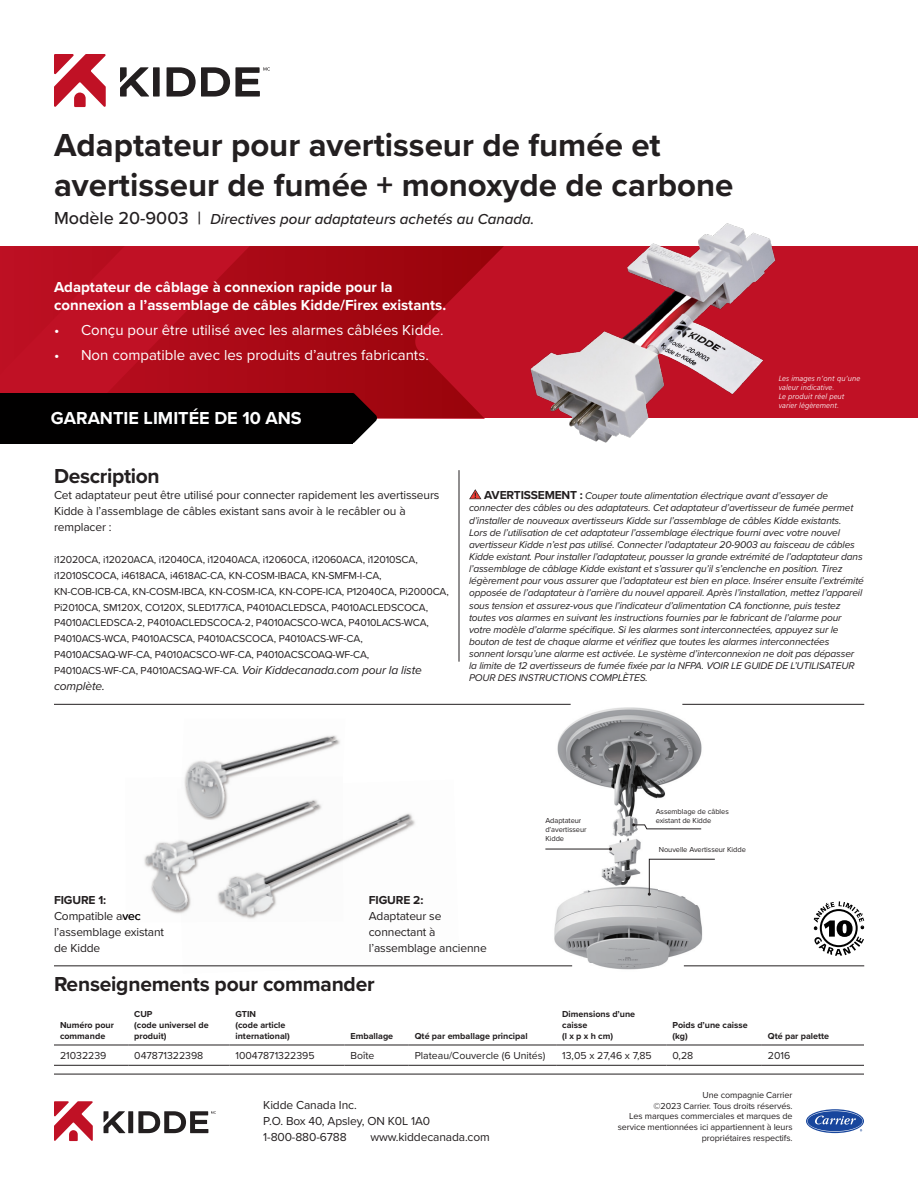
<style>
.page{position:relative;width:918px;height:1188px;background:#fff}
.page>*{position:absolute;margin:0;border:0;box-sizing:border-box;transform-origin:0 0}
.t1{font:700 33px/39.6px "Proxima Nova";color:#231f20}
.t2{font:700 21px "Proxima Nova";letter-spacing:-.01em;color:#231f20}
.t3{font:700 18px "Proxima Nova";color:#fff}
.t4{font:15px "Proxima Nova";color:#fff}
.t5{font:700 15px/18px "Proxima Nova";color:#fff}
.t6{font:italic 500 15px "Proxima Nova";color:#231f20}
.t7{font:12px/15.9px "Proxima Nova";letter-spacing:-.01em;color:#231f20}
.t8{font:italic 12px "Proxima Nova";letter-spacing:-.01em;color:#231f20}
.t9{font:10.5px/15.9px "Proxima Nova";letter-spacing:-.01em;color:#231f20}
.t10{font:italic 10.2px/12.1px "Proxima Nova";letter-spacing:-.015em;color:#231f20}
.t11{font:700 9px/10.8px "Proxima Nova";color:#231f20}
.t12{font:9px/10.8px "Proxima Nova";letter-spacing:-.01em;color:#231f20;text-align:right}
.t13{font:7.5px/9px "Proxima Nova";letter-spacing:-.01em;color:#231f20}
.t14{font:italic 300 7.5px/9px "Frutiger LT Std";letter-spacing:.02em;color:#fff}
.s1{font-style:normal;font-size:18px}
.s2{font-style:italic;font-size:12px}
.s3{font-weight:700;font-style:normal;font-size:12px}
.s4{font-weight:700}
</style>
<div class="page">
<img style="left:458px;top:703px;width:313px;height:267px">
<svg style="left:648px;top:858px;width:68px;height:38px"></svg>
<svg style="left:632px;top:823px;width:70px;height:7px"></svg>
<hr style="left:545px;top:849px;width:66px;height:1px;background:#231f20">
<div style="left:0;top:247px;width:918px;height:171px;background:#c01125"></div>
<svg style="left:108px;top:247px;width:395px;height:171px;fill:#a60814"></svg>
<svg style="left:106px;top:247px;width:108px;height:138px"></svg>
<hr style="left:459px;top:470px;width:1px;height:192px;background:#231f20">
<div style="left:0;top:393px;width:353px;height:50px;background:#010000"></div>
<svg style="left:353px;top:393px;width:24px;height:50px"></svg>
<img style="left:526px;top:223px;width:275px;height:220px">
<hr style="left:54px;top:965px;width:518px;height:1px;background:#231f20">
<hr style="left:54px;top:704px;width:517px;height:1px;background:#231f20">
<hr style="left:682px;top:704px;width:182px;height:1px;background:#231f20">
<hr style="left:684px;top:965px;width:180px;height:1px;background:#231f20">
<hr style="left:54px;top:1074px;width:810px;height:1px;background:#231f20">
<svg style="left:469px;top:489px;width:12px;height:10px"></svg>
<hr style="left:54px;top:1045px;width:74px;height:1px;background:#231f20">
<hr style="left:128px;top:1045px;width:102px;height:1px;background:#231f20">
<hr style="left:230px;top:1045px;width:115px;height:1px;background:#231f20">
<hr style="left:345px;top:1045px;width:64px;height:1px;background:#231f20">
<hr style="left:409px;top:1045px;width:147px;height:1px;background:#231f20">
<hr style="left:556px;top:1045px;width:111px;height:1px;background:#231f20">
<hr style="left:667px;top:1045px;width:95px;height:1px;background:#231f20">
<hr style="left:762px;top:1045px;width:102px;height:1px;background:#231f20">
<hr style="left:54px;top:1065px;width:74px;height:1px;background:#231f20">
<hr style="left:128px;top:1065px;width:102px;height:1px;background:#231f20">
<hr style="left:230px;top:1065px;width:115px;height:1px;background:#231f20">
<hr style="left:345px;top:1065px;width:64px;height:1px;background:#231f20">
<hr style="left:409px;top:1065px;width:147px;height:1px;background:#231f20">
<hr style="left:556px;top:1065px;width:111px;height:1px;background:#231f20">
<hr style="left:667px;top:1065px;width:95px;height:1px;background:#231f20">
<hr style="left:762px;top:1065px;width:102px;height:1px;background:#231f20">
<svg style="left:806px;top:1109px;width:58px;height:24px"></svg>
<svg style="left:807px;top:1111px;width:56px;height:21px"></svg>
<div style="left:807px;top:1111px;width:56px;height:20px;background:#18469d;border-radius:50%"></div>
<svg style="left:815px;top:1116px;width:47px;height:15px"></svg>
<svg style="left:814px;top:901px;width:50px;height:55px"></svg>
<img style="left:177px;top:780px;width:282px;height:190px">
<img style="left:185px;top:735px;width:160px;height:94px">
<img style="left:144px;top:777px;width:199px;height:145px">
<div style="left:153px;top:67px;width:7px;height:30px;background:#231f20"></div>
<svg style="left:120px;top:67px;width:29px;height:30px"></svg>
<svg style="left:54px;top:54px;width:52px;height:53px"></svg>
<svg style="left:167px;top:67px;width:103px;height:30px"></svg>
<div style="left:128px;top:1111px;width:5px;height:22px;background:#231f20"></div>
<svg style="left:104px;top:1111px;width:21px;height:22px"></svg>
<svg style="left:54px;top:1101px;width:39px;height:40px"></svg>
<svg style="left:138px;top:1111px;width:78px;height:22px"></svg>
<p class="t1" style="left:54px;top:125px;width:681px">Adaptateur pour avertisseur de fumée et avertisseur de fumée + monoxyde de carbone</p>
<p class="t6" style="left:54px;top:207px;width:482px"><span class="s1">Modèle 20-9003 |</span> Directives pour adaptateurs achetés au Canada.</p>
<p class="t5" style="left:54px;top:278px;width:394px">Adaptateur de câblage à connexion rapide pour la connexion a l’assemblage de câbles Kidde/Firex existants.</p>
<p class="t4" style="left:54px;top:319px;width:391px">• Conçu pour être utilisé avec les alarmes câblées Kidde.</p>
<p class="t4" style="left:54px;top:343px;width:376px">• Non compatible avec les produits d’autres fabricants.</p>
<p class="t3" style="left:51px;top:405px;width:252px">GARANTIE LIMITÉE DE 10 ANS</p>
<p class="t2" style="left:54px;top:461px;width:107px">Description</p>
<p class="t7" style="left:54px;top:487px;width:387px">Cet adaptateur peut être utilisé pour connecter rapidement les avertisseurs<br>Kidde à l’assemblage de câbles existant sans avoir à le recâbler ou à remplacer :</p>
<p class="t9" style="left:54px;top:551px;width:396px">i12020CA, i12020ACA, i12040CA, i12040ACA, i12060CA, i12060ACA, i12010SCA, i12010SCOCA, i4618ACA, i4618AC-CA, KN-COSM-IBACA, KN-SMFM-I-CA, KN-COB-ICB-CA, KN-COSM-IBCA, KN-COSM-ICA, KN-COPE-ICA, P12040CA, Pi2000CA, Pi2010CA, SM120X, CO120X, SLED177iCA, P4010ACLEDSCA, P4010ACLEDSCOCA, P4010ACLEDSCA-2, P4010ACLEDSCOCA-2, P4010ACSCO-WCA, P4010LACS-WCA, P4010ACS-WCA, P4010ACSCA, P4010ACSCOCA, P4010ACS-WF-CA, P4010ACSAQ-WF-CA, P4010ACSCO-WF-CA, P4010ACSCOAQ-WF-CA, P4010ACS-WF-CA, P4010ACSAQ-WF-CA. <span class="s2">Voir Kiddecanada.com pour la liste</span></p>
<p class="t8" style="left:54px;top:677px;width:52px">complète.</p>
<p class="t14" style="left:779px;top:374px;width:83px">Les images n’ont qu’une valeur indicative.<br>Le produit réel peut varier légèrement.</p>
<p class="t10" style="left:469px;top:489px;width:396px;text-indent:15px"><span class="s3">AVERTISSEMENT :</span> Couper toute alimentation électrique avant d’essayer de connecter des câbles ou des adaptateurs. Cet adaptateur d’avertisseur de fumée permet d’installer de nouveaux avertisseurs Kidde sur l’assemblage de câbles Kidde existants.<br>Lors de l’utilisation de cet adaptateur l’assemblage électrique fourni avec votre nouvel avertisseur Kidde n’est pas utilisé. Connecter l’adaptateur 20-9003 au faisceau de câbles Kidde existant. Pour installer l’adaptateur, pousser la grande extrémité de l’adaptateur dans l’assemblage de câblage Kidde existant et s’assurer qu’il s’enclenche en position. Tirez légèrement pour vous assurer que l’adaptateur est bien en place. Insérer ensuite l’extrémité opposée de l’adaptateur à l’arrière du nouvel appareil. Après l’installation, mettez l’appareil sous tension et assurez-vous que l’indicateur d’alimentation CA fonctionne, puis testez toutes vos alarmes en suivant les instructions fournies par le fabricant de l’alarme pour votre modèle d’alarme spécifique. Si les alarmes sont interconnectées, appuyez sur le bouton de test de chaque alarme et vérifiez que toutes les alarmes interconnectées sonnent lorsqu’une alarme est activée. Le système d’interconnexion ne doit pas dépasser la limite de 12 avertisseurs de fumée fixée par la NFPA. VOIR LE GUIDE DE L’UTILISATEUR POUR DES INSTRUCTIONS COMPLÈTES.</p>
<p class="t13" style="left:545px;top:815px;width:43px">Adaptateur d’avertisseur<br>Kidde</p>
<p class="t13" style="left:656px;top:806px;width:75px">Assemblage de câbles existant de Kidde</p>
<p class="t13" style="left:659px;top:845px;width:89px">Nouvelle Avertisseur Kidde</p>
<p class="t7" style="left:54px;top:892px;width:112px"><span class="s4">FIGURE 1:<br></span>Compatible avec l’assemblage existant de Kidde</p>
<p class="t7" style="left:369px;top:892px;width:119px"><span class="s4">FIGURE 2:<br></span>Adaptateur se connectant à l’assemblage ancienne</p>
<p class="t2" style="left:54px;top:968px;width:322px">Renseignements pour commander</p>
<p class="t11" style="left:60px;top:1020px;width:56px">Numéro pour commande</p>
<p class="t11" style="left:134px;top:1009px;width:76px">CUP<br>(code universel de produit)</p>
<p class="t11" style="left:236px;top:1009px;width:56px">GTIN<br>(code article international)</p>
<p class="t11" style="left:351px;top:1030px;width:44px">Emballage</p>
<p class="t11" style="left:415px;top:1030px;width:114px">Qté par emballage principal</p>
<p class="t11" style="left:562px;top:1009px;width:75px">Dimensions d’une caisse<br>(l x p x h cm)</p>
<p class="t11" style="left:673px;top:1020px;width:77px">Poids d’une caisse (kg)</p>
<p class="t11" style="left:768px;top:1030px;width:63px">Qté par palette</p>
<p class="t9" style="left:60px;top:1047px;width:48px">21032239</p>
<p class="t9" style="left:134px;top:1047px;width:71px">047871322398</p>
<p class="t9" style="left:236px;top:1047px;width:81px">10047871322395</p>
<p class="t9" style="left:351px;top:1047px;width:25px">Boîte</p>
<p class="t9" style="left:415px;top:1047px;width:132px">Plateau/Couvercle (6 Unités)</p>
<p class="t9" style="left:562px;top:1047px;width:91px">13,05 x 27,46 x 7,85</p>
<p class="t9" style="left:673px;top:1047px;width:22px">0,28</p>
<p class="t9" style="left:768px;top:1047px;width:24px">2016</p>
<p class="t12" style="left:703px;top:1089px;width:91px">Une compagnie Carrier</p>
<p class="t12" style="left:618px;top:1100px;width:176px">©2023 Carrier. Tous droits réservés.<br>Les marques commerciales et marques de service mentionnées ici appartiennent à leurs propriétaires respectifs.</p>
<p class="t7" style="left:263px;top:1097px;width:95px">Kidde Canada Inc.</p>
<p class="t7" style="left:263px;top:1113px;width:169px">P.O. Box 40, Apsley, ON K0L 1A0<br>1-800-880-6788</p>
<p class="t7" style="left:370px;top:1128px;width:121px">www.kiddecanada.com</p>
</div>
